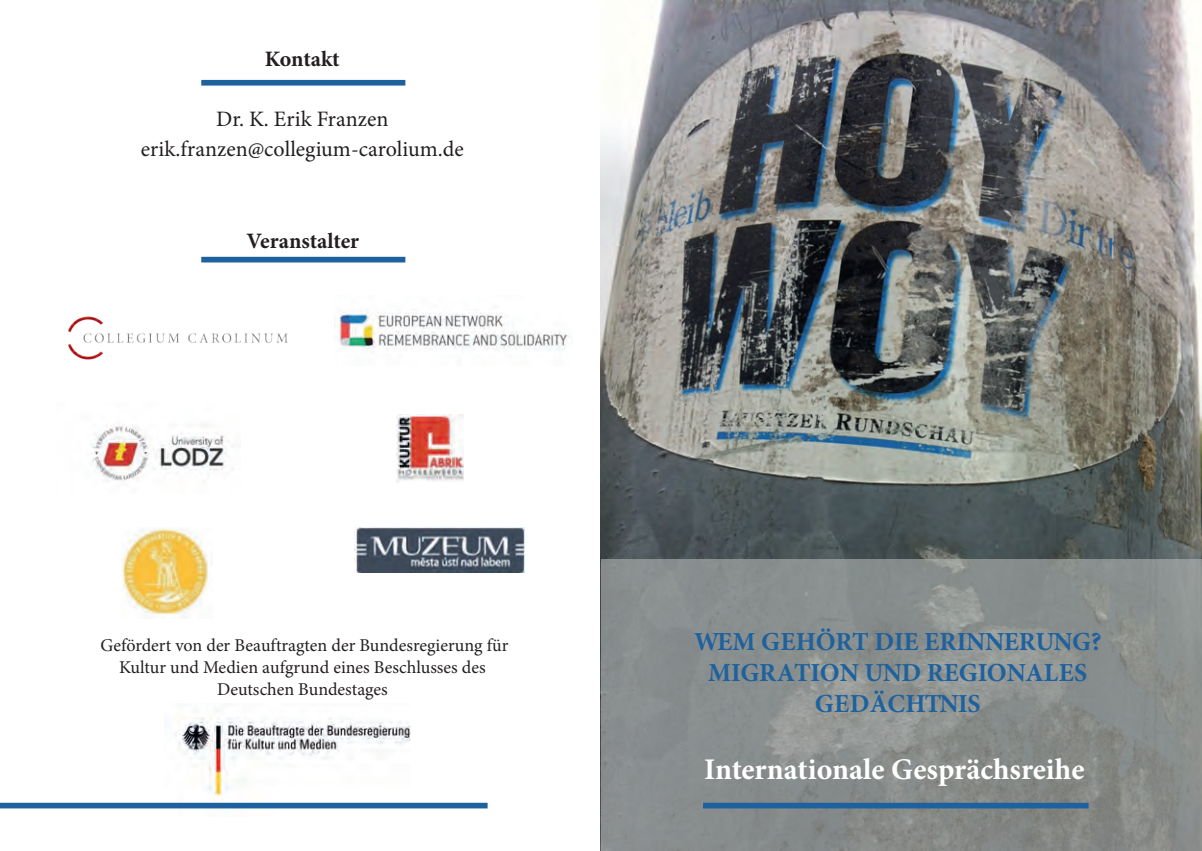
<style>
.page{position:relative;width:1202px;height:851px;background:#fff}
.page>*{position:absolute;margin:0;border:0;box-sizing:border-box;transform-origin:0 0}
.t1{font:700 30px "Minion Pro";color:#fff}
.t2{font:700 26px/31.2px "Minion Pro";letter-spacing:-.01em;color:#1d619e;text-align:center}
.t3{font:22px/30px "Minion Pro";color:#231f20;text-align:center}
.t4{font:700 22px "Minion Pro";letter-spacing:-.005em;color:#231f20}
.t5{font:18px/21.6px "Minion Pro";color:#231f20;text-align:center}
</style>
<div class="page">
<img style="left:601px;top:0;width:601px;height:559px">
<div style="left:601px;top:559px;width:601px;height:291px;background:#b3b6b4;opacity:.6"></div>
<div style="left:703px;top:802px;width:386px;height:6px;background:#1d619e"></div>
<div style="left:201px;top:80px;width:204px;height:6px;background:#1d619e"></div>
<div style="left:201px;top:257px;width:204px;height:5px;background:#1d619e"></div>
<img style="left:334px;top:311px;width:239px;height:39px">
<img style="left:68px;top:316px;width:220px;height:44px">
<img style="left:91px;top:424px;width:142px;height:57px">
<img style="left:354px;top:527px;width:170px;height:45px">
<img style="left:397px;top:414px;width:67px;height:68px">
<img style="left:123px;top:527px;width:85px;height:91px">
<img style="left:164px;top:717px;width:278px;height:92px">
<div style="left:0;top:802px;width:488px;height:6px;background:#1d619e"></div>
<p class="t4" style="left:265px;top:43px;width:76px">Kontakt</p>
<p class="t3" style="left:141px;top:104px;width:324px">Dr. K. Erik Franzen erik.franzen@collegium-carolium.de</p>
<p class="t4" style="left:247px;top:225px;width:114px">Veranstalter</p>
<p class="t5" style="left:101px;top:634px;width:409px">Gefördert von der Beauftragten der Bundesregierung für<br>Kultur und Medien aufgrund eines Beschlusses des<br>Deutschen Bundestages</p>
<p class="t2" style="left:694px;top:625px;width:409px">WEM GEHÖRT DIE ERINNERUNG?<br>MIGRATION UND REGIONALES<br>GEDÄCHTNIS</p>
<p class="t1" style="left:704px;top:748px;width:382px">Internationale Gesprächsreihe</p>
</div>
